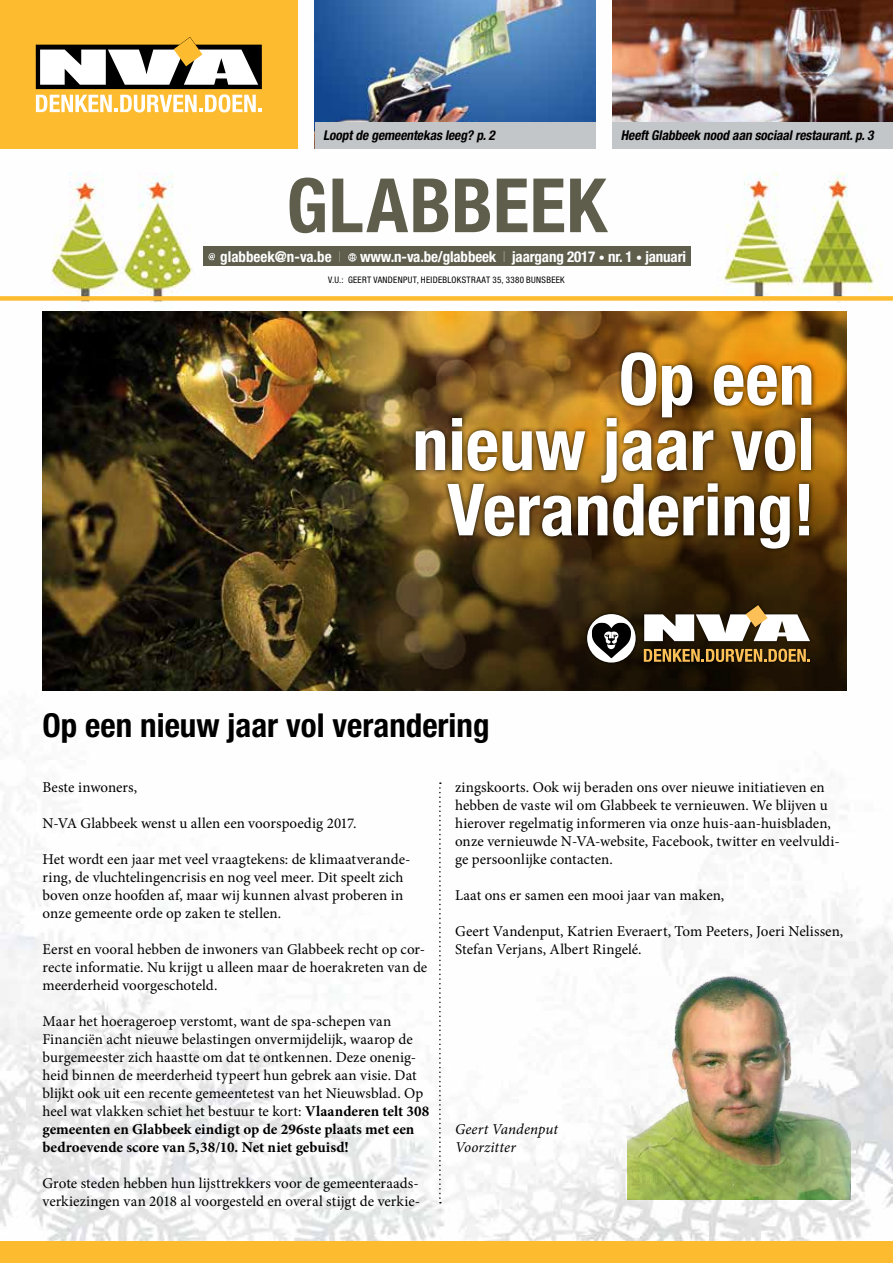
<style>
.page{position:relative;width:893px;height:1263px;background:#fff}
.page>*{position:absolute;margin:0;border:0;box-sizing:border-box;transform-origin:0 0}
.t1{font:700 condensed 75px "Helvetica Neue LT Std";letter-spacing:.01em;color:#5f5e4d}
.t2{font:700 condensed 72px/65.2px "Helvetica Neue LT Std";color:#fff;text-align:right}
.t3{font:700 condensed 33px "Helvetica Neue LT Std";color:#000}
.t4{font:15px/18px "Minion Pro";color:#000}
.t5{font:700 condensed 15px "Helvetica Neue LT Std";letter-spacing:-.01em;color:#fff}
.t6{font:italic 15px/18px "Minion Pro";letter-spacing:.005em;color:#000}
.t7{font:italic 700 condensed 13.5px "Helvetica Neue LT Std";color:#000}
.t8{font:condensed 9px "Helvetica Neue LT Std";letter-spacing:.035em;color:#000}
.s1{font-weight:200}
.s2{font-size:12px}
.s3{font-weight:700}
</style>
<div class="page">
<img style="left:0;top:0;width:893px;height:1242px">
<div style="left:0;top:0;width:298px;height:149px;background:#fdbb30"></div>
<svg style="left:36px;top:37px;width:226px;height:75px"></svg>
<div style="left:0;top:1242px;width:893px;height:21px;background:#fdbb30"></div>
<div style="left:203px;top:247px;width:487px;height:19px;background:#5f5e4d"></div>
<svg style="left:208px;top:253px;width:7px;height:7px"></svg>
<svg style="left:348px;top:253px;width:9px;height:9px"></svg>
<div style="left:0;top:296px;width:893px;height:5px;background:#fdbb30"></div>
<div style="left:35px;top:704px;width:460px;height:47px;background:#fff"></div>
<div style="left:442px;top:786px;width:17px;height:435px;background:#fefefe"></div>
<svg style="left:439px;top:782px;width:2px;height:421px"></svg>
<img style="left:628px;top:976px;width:222px;height:224px">
<img style="left:43px;top:312px;width:230px;height:379px">
<img style="left:273px;top:312px;width:573px;height:379px">
<div style="left:641px;top:603px;width:172px;height:61px;background:#000;opacity:.75"></div>
<svg style="left:644px;top:605px;width:166px;height:36px"></svg>
<svg style="left:644px;top:649px;width:166px;height:13px;background:#916c2f"></svg>
<div style="left:410px;top:347px;width:407px;height:207px;background:#000;opacity:.9"></div>
<div style="left:584px;top:611px;width:54px;height:54px;background:#000;opacity:.75"></div>
<div style="left:587px;top:614px;width:49px;height:48px;background:#fff;border-radius:50%"></div>
<svg style="left:592px;top:623px;width:39px;height:35px"></svg>
<svg style="left:846px;top:690px;width:4px;height:4px"></svg>
<img style="left:315px;top:0;width:280px;height:122px">
<img style="left:612px;top:0;width:281px;height:122px">
<div style="left:315px;top:122px;width:280px;height:27px;background:#c3c6c8"></div>
<div style="left:612px;top:122px;width:281px;height:27px;background:#c3c6c8"></div>
<p class="t7" style="left:323px;top:127px;width:176px">Looptde gemeentekas leeg? p.2</p>
<p class="t7" style="left:621px;top:127px;width:257px">HeeftGlabbeek nood aan sociaalrestaurant.p.3</p>
<h1 class="t1" style="left:286px;top:160px;width:322px">GLABBEEK</h1>
<p class="t5" style="left:220px;top:247px;width:122px">glabbeek@n-va.be <span class="s1">I</span></p>
<p class="t5" style="left:360px;top:247px;width:327px">www.n-va.be/glabbeek <span class="s1">I</span> jaargang 2017 <span class="s2">•</span> nr. 1 <span class="s2">•</span> januari</p>
<p class="t8" style="left:328px;top:274px;width:238px">V.U.: GEERT VANDENPUT, HEIDEBLOKSTRAAT 35, 3380 BUNSBEEK</p>
<h2 class="t2" style="left:412px;top:346px;width:404px">Op een<br>nieuw jaar vol<br>Verandering!</h2>
<h3 class="t3" style="left:43px;top:705px;width:448px">Op een nieuw jaar vol verandering</h3>
<p class="t4" style="left:43px;top:778px;width:96px">Beste inwoners,</p>
<p class="t4" style="left:43px;top:814px;width:316px">N-VA Glabbeek wenst u allen een voorspoedig 2017.</p>
<p class="t4" style="left:43px;top:850px;width:369px">Het wordt een jaar met veel vraagtekens: de klimaatverande&shy;ring, de vluchtelingencrisis en nog veel meer. Dit speelt zich boven onze hoofden af, maar wij kunnen alvast proberen in onze gemeente orde op zaken te stellen.</p>
<p class="t4" style="left:43px;top:940px;width:386px">Eerst en vooral hebben de inwoners van Glabbeek recht op cor&shy;recte informatie. Nu krijgt u alleen maar de hoerakreten van de meerderheid voorgeschoteld.</p>
<p class="t4" style="left:43px;top:1012px;width:388px">Maar het hoerageroep verstomt, want de spa-schepen van Financiën acht nieuwe belastingen onvermijdelijk, waarop de burgemeester zich haastte om dat te ontkennen. Deze onenig&shy;heid binnen de meerderheid typeert hun gebrek aan visie. Dat blijkt ook uit een recente gemeentetest van het Nieuwsblad. Op heel wat vlakken schiet het bestuur te kort: <span class="s3">Vlaanderen telt 308 gemeenten en Glabbeek eindigt op de 296ste plaats met een bedroevende score van 5,38/10. Net niet gebuisd!</span></p>
<p class="t4" style="left:43px;top:1174px;width:379px">Grote steden hebben hun lijsttrekkers voor de gemeenteraads&shy;verkiezingen van 2018 al voorgesteld en overal stijgt de verkie-</p>
<p class="t4" style="left:455px;top:778px;width:386px">zingskoorts. Ook wij beraden ons over nieuwe initiatieven en hebben de vaste wil om Glabbeek te vernieuwen. We blijven u hierover regelmatig informeren via onze huis-aan-huisbladen, onze vernieuwde N-VA-website, Facebook, twitter en veelvuldi&shy;ge persoonlijke contacten.</p>
<p class="t4" style="left:455px;top:886px;width:271px">Laat ons er samen een mooi jaar van maken,</p>
<p class="t4" style="left:455px;top:922px;width:390px">Geert Vandenput, Katrien Everaert, Tom Peeters, Joeri Nelissen,<br>Stefan Verjans, Albert Ringelé.</p>
<p class="t6" style="left:455px;top:1120px;width:105px">Geert Vandenput<br>Voorzitter</p>
</div>
